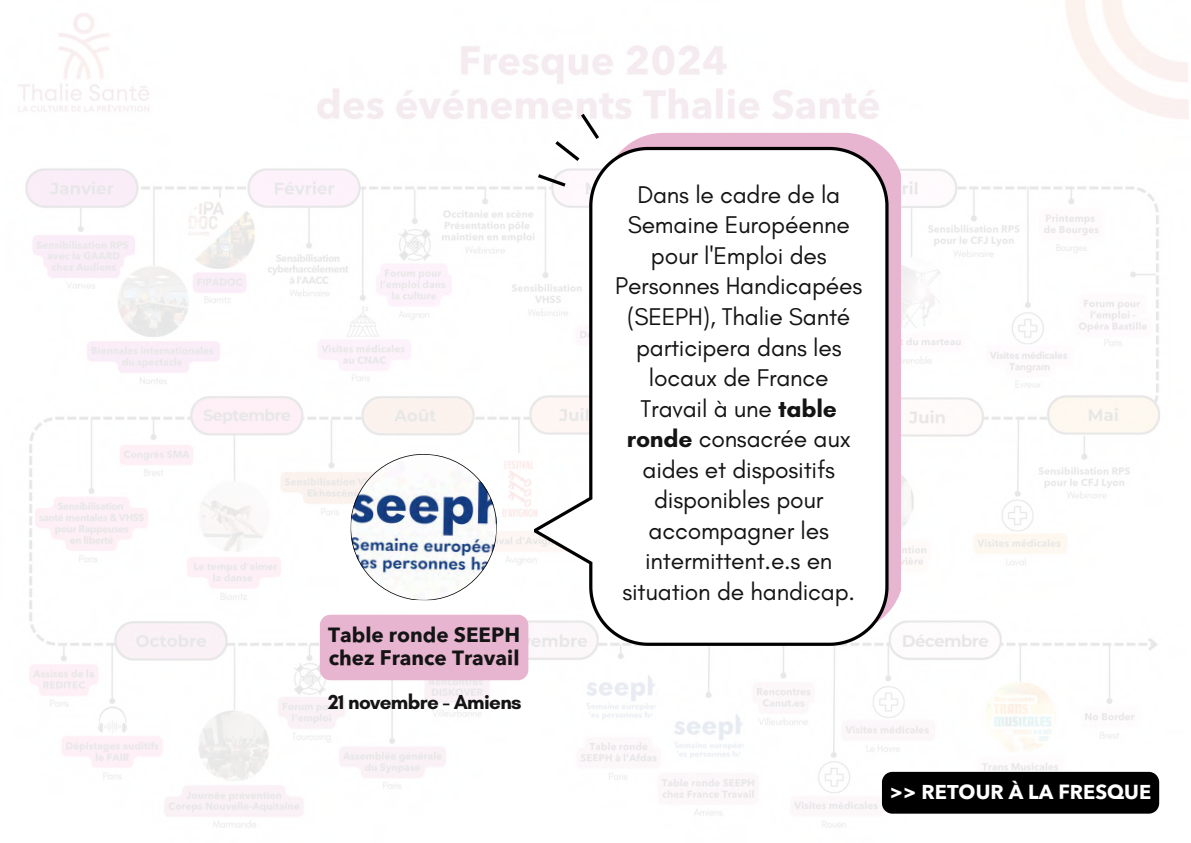
<style>
.page{position:relative;width:1191px;height:843px;background:#fff}
.page>*{position:absolute;margin:0;border:0;box-sizing:border-box;transform-origin:0 0}
.t1{font:24.6px/30.5px "Glacial Indifference";letter-spacing:-.01em;color:#141414;text-align:center}
.t2{font:700 20.6px "Avenir Next Arabic";color:#141414}
.t3{font:700 20.6px "Glacial Indifference";letter-spacing:-.03em;color:#141414}
.t4{font:700 20px "Avenir Next Arabic";color:#fff}
.s1{font-weight:700}
</style>
<div class="page">
<img style="left:18px;top:0;width:1171px;height:828px">
<svg style="left:349px;top:453px;width:148px;height:148px"></svg>
<div style="left:320px;top:614px;width:208px;height:66px;background:#e7b5d0;border-radius:11px"></div>
<div style="left:881px;top:771px;width:277px;height:42px;background:#000"></div>
<svg style="left:604px;top:133px;width:296px;height:498px;background:#dfb6cc"></svg>
<svg style="left:534px;top:147px;width:354px;height:498px"></svg>
<svg style="left:555px;top:114px;width:44px;height:47px"></svg>
<svg style="left:538px;top:174px;width:27px;height:12px"></svg>
<p class="t2" style="left:328px;top:622px;width:193px">Table ronde SEEPH</p>
<h1 class="t2" style="left:328px;top:646px;width:192px">chez France Travail</h1>
<p class="t3" style="left:328px;top:689px;width:195px">21 novembre - Amiens</p>
<p class="t1" style="left:615px;top:179px;width:248px">Dans le cadre de la<br>Semaine Européenne pour l'Emploi des<br>Personnes Handicapées (SEEPH), Thalie Santé participera dans les locaux de France<br>Travail à une <span class="s1">table ronde</span> consacrée aux aides et dispositifs disponibles pour accompagner les intermittent.e.s en situation de handicap.</p>
<p class="t4" style="left:889px;top:780px;width:263px">&gt;&gt; RETOUR À LA FRESQUE</p>
</div>
